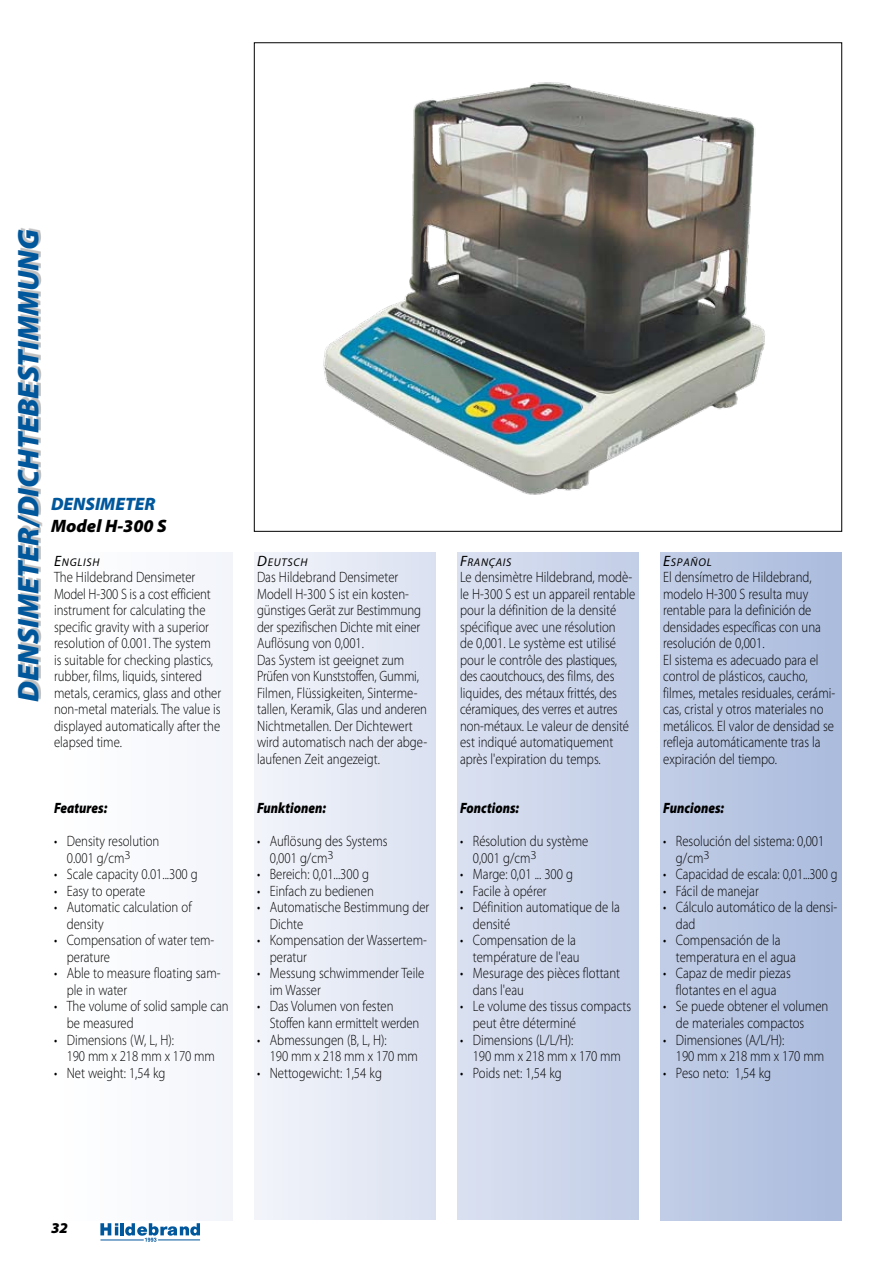
<style>
.page{position:relative;width:893px;height:1263px;background:#fff}
.page>*{position:absolute;margin:0;border:0;box-sizing:border-box;transform-origin:0 0}
.t1{font:italic 900 30px "Myriad Pro";color:#00579c}
.t2{font:italic 900 18px "Myriad Pro";color:#000}
.t3{font:italic 900 18px "Myriad Pro";color:#00579c}
.t4{font:300 15px/16.5px "Myriad Pro";color:#000;scale:.85 1}
.t5{font:italic 900 15px "Myriad Pro";color:#000;scale:.85 1}
.t6{font:italic 900 15px "Myriad Pro";color:#000}
.t7{font:italic 11.25px "Myriad Pro";letter-spacing:.065em;color:#000}
.s1{font-size:15px}
</style>
<div class="page">
<img style="left:323px;top:82px;width:442px;height:413px">
<div style="left:9px;top:181px;width:55px;height:527px;background:#000;opacity:.25"></div>
<svg style="left:100px;top:1223px;width:100px;height:19px"></svg>
<hr style="left:100px;top:1240px;width:44px;height:1px;background:#00579c">
<hr style="left:158px;top:1239px;width:42px;height:1px;background:#00579c">
<div style="left:51px;top:553px;width:182px;height:667px;background:#f9fafd"></div>
<div style="left:254px;top:553px;width:182px;height:666px;background:#e7ebf6"></div>
<div style="left:457px;top:553px;width:182px;height:666px;background:#ced7eb"></div>
<div style="left:660px;top:553px;width:182px;height:667px;background:#b6c5e2"></div>
<h1 class="t1" style="left:8px;top:701px;width:473px;rotate:-90deg">DENSIMETER/DICHTEBESTIMMUNG</h1>
<p class="t3" style="left:51px;top:492px;width:106px">DENSIMETER</p>
<p class="t2" style="left:51px;top:514px;width:117px">Model H-300 S</p>
<p class="t7" style="left:54px;top:555px;width:47px"><span class="s1">E</span>NGLISH</p>
<p class="t4" style="left:54px;top:569px;width:198px">The Hildebrand Densimeter<br>Model H-300 S is a cost efficient instrument for calculating the specific gravity with a superior resolution of 0.001. The system is suitable for checking plastics, rubber, films, liquids, sintered metals, ceramics, glass and other non-metal materials. The value is displayed automatically after the elapsed time.</p>
<p class="t5" style="left:54px;top:798px;width:64px">Features:</p>
<p class="t4" style="left:67px;top:833px;width:110px;text-indent:-13px">• Density resolution<br>0.001 g/cm<sup>3</sup></p>
<p class="t4" style="left:54px;top:866px;width:171px">• Scale capacity 0.01...300 g</p>
<p class="t4" style="left:54px;top:882px;width:109px">• Easy to operate</p>
<p class="t4" style="left:67px;top:899px;width:148px;text-indent:-13px">• Automatic calculation of density</p>
<p class="t4" style="left:67px;top:932px;width:175px;text-indent:-13px">• Compensation of water tem&shy;perature</p>
<p class="t4" style="left:67px;top:965px;width:182px;text-indent:-13px">• Able to measure floating sam&shy;ple in water</p>
<p class="t4" style="left:67px;top:998px;width:192px;text-indent:-13px">• The volume of solid sample can be measured</p>
<p class="t4" style="left:67px;top:1031px;width:176px;text-indent:-13px">• Dimensions (W, L, H):<br>190 mm x 218 mm x 170 mm</p>
<p class="t4" style="left:54px;top:1064px;width:133px">• Net weight: 1,54 kg</p>
<p class="t7" style="left:257px;top:555px;width:52px"><span class="s1">D</span>EUTSCH</p>
<p class="t4" style="left:257px;top:569px;width:202px">Das Hildebrand Densimeter<br>Modell H-300 S ist ein kosten&shy;günstiges Gerät zur Bestimmung der spezifischen Dichte mit einer<br>Auflösung von 0,001.<br>Das System ist geeignet zum<br>Prüfen von Kunststoffen, Gummi,<br>Filmen, Flüssigkeiten, Sinterme&shy;tallen, Keramik, Glas und anderen<br>Nichtmetallen. Der Dichtewert wird automatisch nach der abge&shy;laufenen Zeit angezeigt.</p>
<p class="t5" style="left:257px;top:798px;width:83px">Funktionen:</p>
<p class="t4" style="left:270px;top:833px;width:140px;text-indent:-13px">• Auflösung des Systems<br>0,001 g/cm<sup>3</sup></p>
<p class="t4" style="left:257px;top:866px;width:133px">• Bereich: 0,01...300 g</p>
<p class="t4" style="left:257px;top:882px;width:139px">• Einfach zu bedienen</p>
<p class="t4" style="left:270px;top:899px;width:189px;text-indent:-13px">• Automatische Bestimmung der<br>Dichte</p>
<p class="t4" style="left:270px;top:932px;width:186px;text-indent:-13px">• Kompensation der Wassertem&shy;peratur</p>
<p class="t4" style="left:270px;top:965px;width:183px;text-indent:-13px">• Messung schwimmender Teile im Wasser</p>
<p class="t4" style="left:270px;top:998px;width:177px;text-indent:-13px">• Das Volumen von festen<br>Stoffen kann ermittelt werden</p>
<p class="t4" style="left:270px;top:1031px;width:176px;text-indent:-13px">• Abmessungen (B, L, H):<br>190 mm x 218 mm x 170 mm</p>
<p class="t4" style="left:257px;top:1064px;width:148px">• Nettogewicht: 1,54 kg</p>
<p class="t7" style="left:460px;top:555px;width:53px"><span class="s1">F</span>RANÇAIS</p>
<p class="t4" style="left:460px;top:569px;width:208px">Le densimètre Hildebrand, modè&shy;le H-300 S est un appareil rentable pour la définition de la densité spécifique avec une résolution<br>de 0,001. Le système est utilisé pour le contrôle des plastiques, des caoutchoucs, des films, des liquides, des métaux frittés, des céramiques, des verres et autres non-métaux. Le valeur de densité est indiqué automatiquement après l'expiration du temps.</p>
<p class="t5" style="left:460px;top:798px;width:71px">Fonctions:</p>
<p class="t4" style="left:473px;top:833px;width:137px;text-indent:-13px">• Résolution du système<br>0,001 g/cm<sup>3</sup></p>
<p class="t4" style="left:460px;top:866px;width:134px">• Marge: 0,01 ... 300 g</p>
<p class="t4" style="left:460px;top:882px;width:103px">• Facile à opérer</p>
<p class="t4" style="left:473px;top:899px;width:174px;text-indent:-13px">• Définition automatique de la densité</p>
<p class="t4" style="left:460px;top:932px;width:142px;text-align:right">• Compensation de la température de l'eau</p>
<p class="t4" style="left:473px;top:965px;width:175px;text-indent:-13px">• Mesurage des pièces flottant dans l'eau</p>
<p class="t4" style="left:473px;top:998px;width:188px;text-indent:-13px">• Le volume des tissus compacts peut être déterminé</p>
<p class="t4" style="left:473px;top:1031px;width:176px;text-indent:-13px">• Dimensions (L/L/H):<br>190 mm x 218 mm x 170 mm</p>
<p class="t4" style="left:460px;top:1064px;width:121px">• Poids net: 1,54 kg</p>
<p class="t7" style="left:663px;top:555px;width:50px"><span class="s1">E</span>SPAÑOL</p>
<p class="t4" style="left:663px;top:569px;width:204px">El densímetro de Hildebrand, modelo H-300 S resulta muy rentable para la definición de densidades específicas con una resolución de 0,001.<br>El sistema es adecuado para el control de plásticos, caucho, filmes, metales residuales, cerámi&shy;cas, cristal y otros materiales no metálicos. El valor de densidad se refleja automáticamente tras la expiración del tiempo.</p>
<p class="t5" style="left:663px;top:798px;width:73px">Funciones:</p>
<p class="t4" style="left:676px;top:833px;width:176px;text-indent:-13px">• Resolución del sistema: 0,001 g/cm<sup>3</sup></p>
<p class="t4" style="left:663px;top:866px;width:207px">• Capacidad de escala: 0,01...300 g</p>
<p class="t4" style="left:663px;top:882px;width:114px">• Fácil de manejar</p>
<p class="t4" style="left:676px;top:899px;width:191px;text-indent:-13px">• Cálculo automático de la densi&shy;dad</p>
<p class="t4" style="left:676px;top:932px;width:143px;text-indent:-13px">• Compensación de la temperatura en el agua</p>
<p class="t4" style="left:663px;top:965px;width:152px;text-align:center">• Capaz de medir piezas flotantes en el agua</p>
<p class="t4" style="left:676px;top:998px;width:181px;text-indent:-13px">• Se puede obtener el volumen de materiales compactos</p>
<p class="t4" style="left:676px;top:1031px;width:176px;text-indent:-13px">• Dimensiones (A/L/H):<br>190 mm x 218 mm x 170 mm</p>
<p class="t4" style="left:663px;top:1064px;width:129px">• Peso neto: 1,54 kg</p>
<p class="t6" style="left:51px;top:1218px;width:10px">32</p>
</div>
